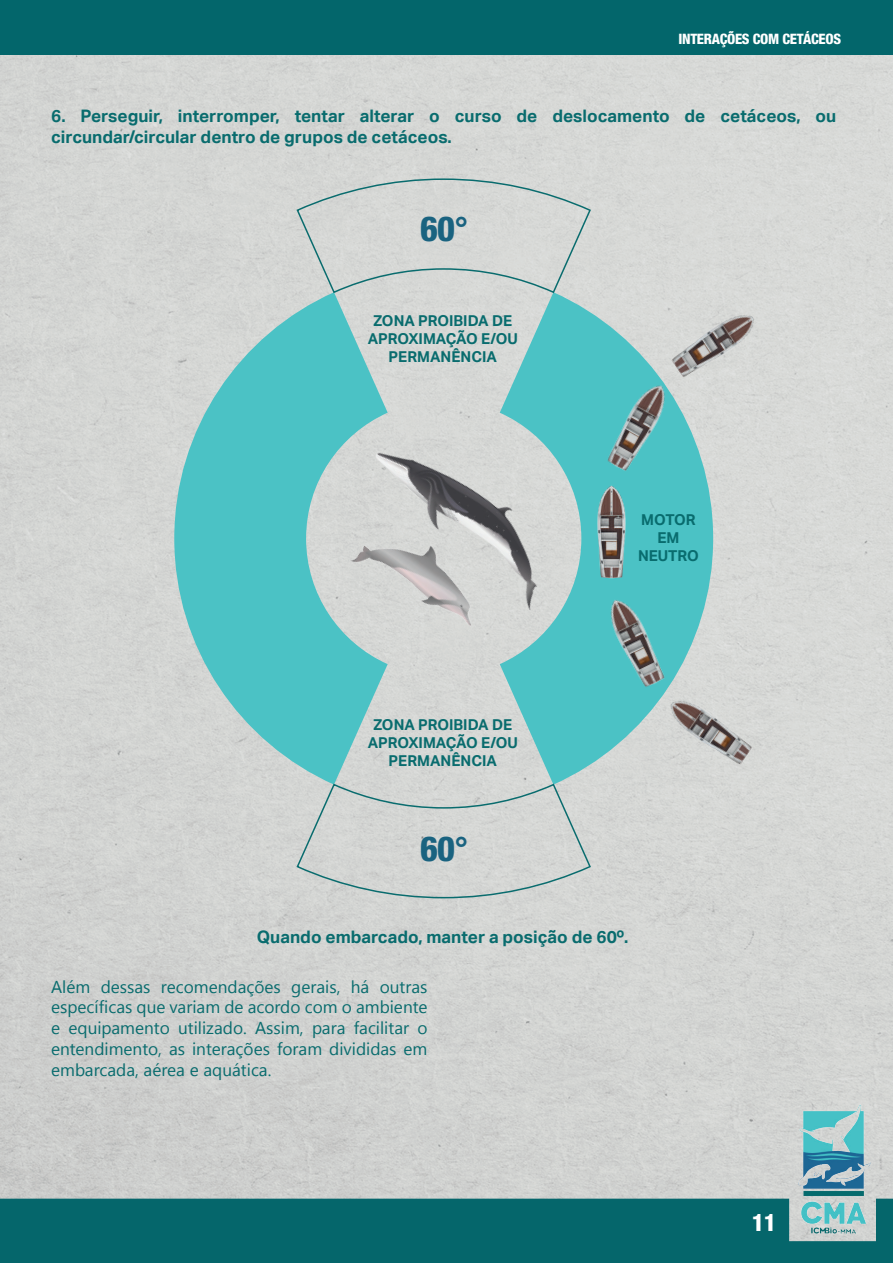
<style>
.page{position:relative;width:893px;height:1263px;background:#fff}
.page>*{position:absolute;margin:0;border:0;box-sizing:border-box;transform-origin:0 0}
.t1{font:800 condensed 34.5px "Helvetica Neue";color:#1a6380}
.t2{font:800 condensed 24px "Helvetica Neue";color:#fff}
.t3{font:700 17.25px/20.7px "Aktiv Grotesk";color:#096c6e}
.t4{font:17.25px "Segoe UI Symbol";color:#096c6e}
.t5{font:700 15px/18px "Aktiv Grotesk";color:#096c6e;text-align:center}
.t6{font:800 condensed 14.4px "Helvetica Neue";letter-spacing:-.02em;color:#fff}
</style>
<div class="page">
<img style="left:0;top:55px;width:893px;height:1144px">
<div style="left:388px;top:615px;width:112px;height:43px;background:#d6d7d5"></div>
<img style="left:388px;top:412px;width:112px;height:203px">
<div style="left:0;top:0;width:893px;height:55px;background:#03666b"></div>
<div style="left:0;top:1199px;width:893px;height:64px;background:#05666b"></div>
<img style="left:782px;top:1091px;width:102px;height:149px">
<svg style="left:174px;top:292px;width:214px;height:492px;background:#83c9ca"></svg>
<svg style="left:500px;top:292px;width:213px;height:492px;background:#8fcacb"></svg>
<svg style="left:295px;top:783px;width:297px;height:116px;background:#cdd2d0"></svg>
<div style="left:295px;top:178px;width:297px;height:116px;background:#d6d7d5"></div>
<img style="left:578px;top:502px;width:72px;height:97px">
<img style="left:581px;top:575px;width:117px;height:140px">
<img style="left:645px;top:666px;width:140px;height:128px">
<img style="left:577px;top:362px;width:122px;height:140px">
<img style="left:642px;top:285px;width:140px;height:127px">
<div style="left:51px;top:980px;width:376px;height:98px;background:#ced0ce"></div>
<p class="t6" style="left:678px;top:30px;width:164px">INTERAÇÕES COM CETÁCEOS</p>
<p class="t3" style="left:51px;top:106px;width:787px">6. Perseguir, interromper, tentar alterar o curso de deslocamento de cetáceos, ou circundar/circular dentro de grupos de cetáceos.</p>
<h1 class="t1" style="left:420px;top:208px;width:50px">60°</h1>
<p class="t5" style="left:368px;top:311px;width:151px">ZONA PROIBIDA DE<br>APROXIMAÇÃO E/OU<br>PERMANÊNCIA</p>
<p class="t5" style="left:638px;top:511px;width:62px">MOTOR<br>EM<br>NEUTRO</p>
<p class="t5" style="left:368px;top:716px;width:151px">ZONA PROIBIDA DE<br>APROXIMAÇÃO E/OU<br>PERMANÊNCIA</p>
<h1 class="t1" style="left:420px;top:827px;width:50px">60°</h1>
<p class="t3" style="left:257px;top:926px;width:373px">Quando embarcado, manter a posição de 60º.</p>
<p class="t4" style="left:62px;top:974px;width:6px">●</p>
<p class="t4" style="left:120px;top:974px;width:32px">▲▲ ▲</p>
<p class="t4" style="left:380px;top:974px;width:49px">□◆▼ ▲</p>
<p class="t4" style="left:125px;top:994px;width:54px">▲ ❑◆ ❖</p>
<p class="t4" style="left:264px;top:994px;width:89px">□ □ □ □</p>
<p class="t4" style="left:144px;top:1015px;width:59px">■▼□ ◆▼ ●</p>
<p class="t4" style="left:233px;top:1015px;width:49px">□ ▲▲</p>
<p class="t4" style="left:60px;top:1036px;width:36px">■▼ ■</p>
<p class="t4" style="left:133px;top:1036px;width:81px">■▼□ ▲ ■▼</p>
<p class="t4" style="left:212px;top:1057px;width:36px">❑◆ ▼</p>
<h2 class="t2" style="left:752px;top:1207px;width:26px">11</h2>
</div>
